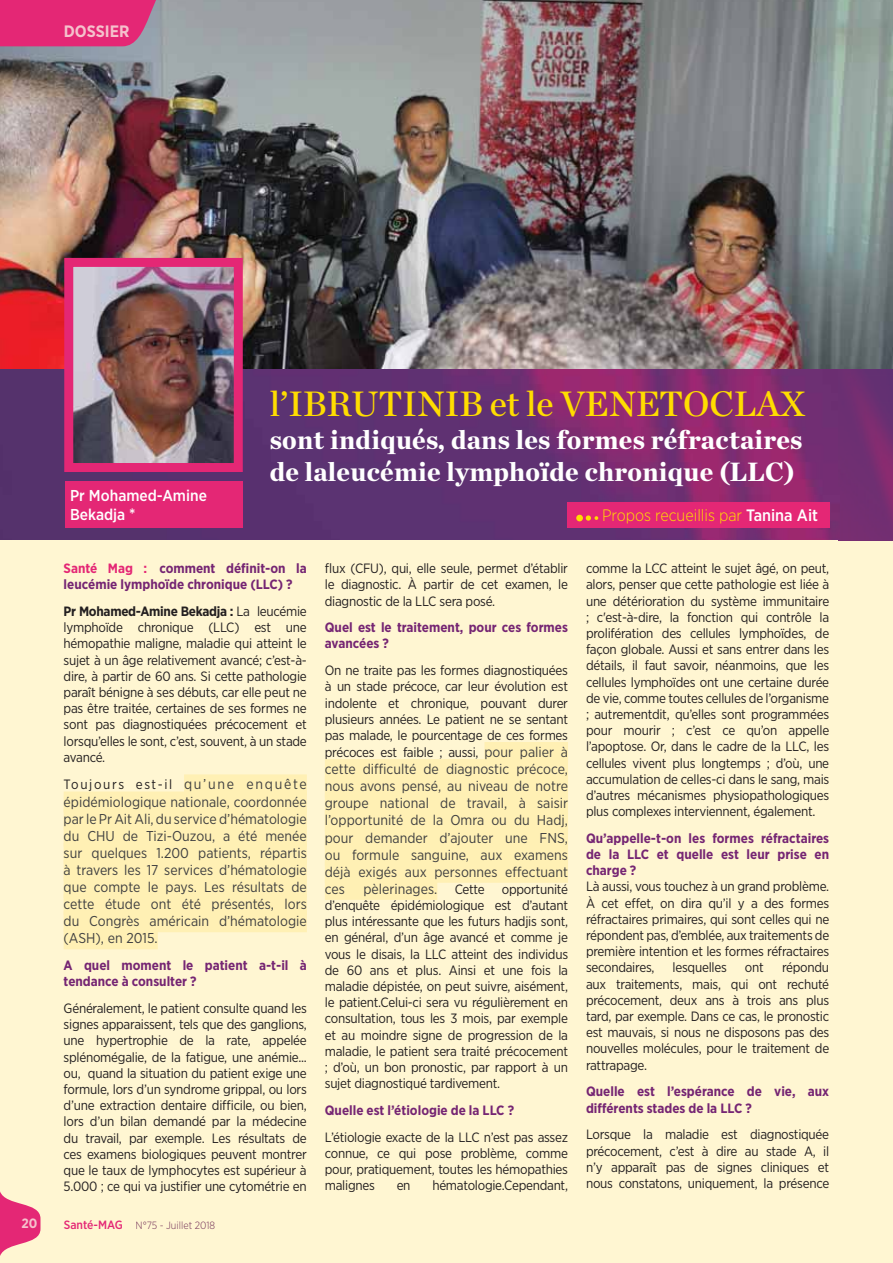
<style>
.page{position:relative;width:893px;height:1263px;background:#fff}
.page>*{position:absolute;margin:0;border:0;box-sizing:border-box;transform-origin:0 0}
.t1{font:36px "Chronicle Deck Semi";color:#fd0}
.t2{font:900 27px/32.4px "Chronicle Deck";letter-spacing:.01em;color:#fff}
.t3{font:300 16.5px "Gotham Narrow";color:#fd0}
.t4{font:700 16.5px "Gotham Narrow";color:#f5c1cc}
.t5{font:500 15.75px/19.8px "Gotham Narrow";color:#fff}
.t6{font:14.25px/17.1px "Gotham Narrow";color:#404041;text-align:justify}
.t7{font:13.5px/16.2px "Gotham Narrow";letter-spacing:-.02em;color:#231f20;text-align:justify}
.t8{font:700 13.5px/16.2px "Gotham Narrow";color:#752573}
.t9{font:13.5px "Gotham Narrow";letter-spacing:.12em;color:#231f20}
.t10{font:700 13.5px "Gotham Narrow";color:#f5c1cc}
.t11{font:500 12px "Gotham Narrow";color:#e42775}
.t12{font:300 10.5px "Gotham Narrow";color:#733157}
.s1{font-size:16.5px}
.s2{font-weight:500;color:#fff}
.s3{color:#e42775}
.s4{font-weight:700}
.s5{font-size:14.25px;color:#404041}
</style>
<div class="page">
<div style="left:0;top:501px;width:893px;height:762px;background:#fff6d2"></div>
<img style="left:0;top:368px;width:893px;height:172px">
<div style="left:567px;top:502px;width:263px;height:25px;background:#e42775"></div>
<div style="left:576px;top:515px;width:7px;height:6px;background:#fd0;border-radius:50%"></div>
<svg style="left:586px;top:515px;width:12px;height:6px"></svg>
<div style="left:66px;top:481px;width:177px;height:46px;background:#e42775"></div>
<div style="left:184px;top:774px;width:123px;height:21px;background:#fff0b4"></div>
<div style="left:64px;top:791px;width:243px;height:21px;background:#fff0b4"></div>
<div style="left:64px;top:809px;width:243px;height:21px;background:#fff0b4"></div>
<div style="left:64px;top:826px;width:243px;height:21px;background:#fff0b4"></div>
<div style="left:64px;top:843px;width:243px;height:21px;background:#fff0b4"></div>
<div style="left:64px;top:860px;width:243px;height:21px;background:#fff0b4"></div>
<div style="left:64px;top:877px;width:243px;height:21px;background:#fff0b4"></div>
<div style="left:64px;top:894px;width:243px;height:21px;background:#fff0b4"></div>
<div style="left:64px;top:911px;width:243px;height:21px;background:#fff0b4"></div>
<div style="left:64px;top:928px;width:94px;height:21px;background:#fff0b4"></div>
<div style="left:484px;top:742px;width:84px;height:21px;background:#fff0b4"></div>
<div style="left:325px;top:759px;width:243px;height:21px;background:#fff0b4"></div>
<div style="left:325px;top:776px;width:243px;height:21px;background:#fff0b4"></div>
<div style="left:325px;top:793px;width:243px;height:21px;background:#fff0b4"></div>
<div style="left:325px;top:810px;width:243px;height:21px;background:#fff0b4"></div>
<div style="left:325px;top:827px;width:243px;height:21px;background:#fff0b4"></div>
<div style="left:325px;top:845px;width:243px;height:21px;background:#fff0b4"></div>
<div style="left:325px;top:862px;width:243px;height:21px;background:#fff0b4"></div>
<div style="left:325px;top:879px;width:112px;height:21px;background:#fff0b4"></div>
<img style="left:0;top:0;width:893px;height:368px">
<img style="left:74px;top:268px;width:159px;height:194px">
<div style="left:64px;top:258px;width:179px;height:214px;border:9px solid #e42775"></div>
<svg style="left:0;top:0;width:174px;height:46px;background:#d73a7d"></svg>
<svg style="left:0;top:1191px;width:40px;height:65px"></svg>
<p class="t4" style="left:64px;top:25px;width:67px">DOSSIER</p>
<p class="t5" style="left:70px;top:486px;width:138px">Pr Mohamed-Amine<br>Bekadja <span class="s1">*</span></p>
<h1 class="t1" style="left:270px;top:391px;width:537px">l’IBRUTINIB et le VENETOCLAX</h1>
<h2 class="t2" style="left:270px;top:426px;width:534px">sont indiqués, dans les formes réfractaires de laleucémie lymphoïde chronique (LLC)</h2>
<p class="t3" style="left:602px;top:509px;width:217px">Propos recueillis par <span class="s2">Tanina Ait</span></p>
<p class="t8" style="left:64px;top:561px;width:245px"><span class="s3">Santé Mag :</span> comment définit-on la leucémie lymphoïde chronique (LLC) ?</p>
<p class="t7" style="left:64px;top:604px;width:245px"><span class="s4">Pr Mohamed-Amine Bekadja :</span> La leucémie lymphoïde chronique (LLC) est une hémopathie maligne, maladie qui atteint le sujet à un âge relativement avancé; c’est-à&shy;dire, à partir de 60 ans. Si cette pathologie paraît bénigne à ses débuts, car elle peut ne pas être traitée, certaines de ses formes ne sont pas diagnostiquées précocement et lorsqu’elles le sont, c’est, souvent, à un stade avancé.</p>
<p class="t9" style="left:64px;top:780px;width:245px">Toujours est-il <span class="s5">qu’une enquête</span></p>
<p class="t6" style="left:64px;top:794px;width:245px">épidémiologique nationale, coordonnée par le Pr Ait Ali, du service d’hématologie du CHU de Tizi-Ouzou, a été menée sur quelques 1.200 patients, répartis à travers les 17 services d’hématologie que compte le pays. Les résultats de cette étude ont été présentés, lors du Congrès américain d’hématologie (ASH), en 2015.</p>
<p class="t8" style="left:64px;top:958px;width:245px">A quel moment le patient a-t-il à tendance à consulter ?</p>
<p class="t7" style="left:64px;top:1001px;width:245px">Généralement, le patient consulte quand les signes apparaissent, tels que des ganglions, une hypertrophie de la rate, appelée splénomégalie, de la fatigue, une anémie... ou, quand la situation du patient exige une formule, lors d’un syndrome grippal, ou lors d’une extraction dentaire difficile, ou bien, lors d’un bilan demandé par la médecine du travail, par exemple. Les résultats de ces examens biologiques peuvent montrer que le taux de lymphocytes est supérieur à 5.000 ; ce qui va justifier une cytométrie en</p>
<p class="t10" style="left:22px;top:1218px;width:17px">20</p>
<p class="t12" style="left:136px;top:1221px;width:81px">N°75 - Juillet 2018</p>
<p class="t11" style="left:64px;top:1220px;width:60px">Santé-MAG</p>
<p class="t7" style="left:325px;top:561px;width:245px">flux (CFU), qui, elle seule, permet d’établir le diagnostic. À partir de cet examen, le diagnostic de la LLC sera posé.</p>
<p class="t8" style="left:325px;top:620px;width:245px">Quel est le traitement, pour ces formes avancées ?</p>
<p class="t7" style="left:325px;top:663px;width:245px">On ne traite pas les formes diagnostiquées à un stade précoce, car leur évolution est indolente et chronique, pouvant durer plusieurs années. Le patient ne se sentant pas malade, le pourcentage de ces formes précoces est faible ; aussi, <span class="s5">pour palier à</span></p>
<p class="t6" style="left:325px;top:761px;width:245px">cette difficulté de diagnostic précoce, nous avons pensé, au niveau de notre groupe national de travail, à saisir l’opportunité de la Omra ou du Hadj, pour demander d’ajouter une FNS, ou formule sanguine, aux examens déjà exigés aux personnes effectuant ces</p>
<p class="t6" style="left:363px;top:881px;width:75px">pèlerinages.</p>
<p class="t7" style="left:455px;top:882px;width:32px">Cette</p>
<p class="t7" style="left:325px;top:882px;width:245px;text-indent:177px">opportunité d’enquête épidémiologique est d’autant plus intéressante que les futurs hadjis sont, en général, d’un âge avancé et comme je vous le disais, la LLC atteint des individus de 60 ans et plus. Ainsi et une fois la maladie dépistée, on peut suivre, aisément, le patient.Celui-ci sera vu régulièrement en consultation, tous les 3 mois, par exemple et au moindre signe de progression de la maladie, le patient sera traité précocement ; d’où, un bon pronostic, par rapport à un sujet diagnostiqué tardivement.</p>
<p class="t8" style="left:325px;top:1103px;width:191px">Quelle est l’étiologie de la LLC ?</p>
<p class="t7" style="left:325px;top:1130px;width:245px">L’étiologie exacte de la LLC n’est pas assez connue, ce qui pose problème, comme pour, pratiquement, toutes les hémopathies malignes</p>
<p class="t7" style="left:397px;top:1178px;width:15px">en</p>
<p class="t7" style="left:432px;top:1178px;width:137px">hématologie.Cependant,</p>
<p class="t7" style="left:586px;top:561px;width:245px">comme la LCC atteint le sujet âgé, on peut, alors, penser que cette pathologie est liée à une détérioration du système immunitaire ; c'est-à-dire, la fonction qui contrôle la prolifération des cellules lymphoïdes, de façon globale. Aussi et sans entrer dans les détails, il faut savoir, néanmoins, que les cellules lymphoïdes ont une certaine durée de vie, comme toutes cellules de l’organisme ; autrementdit, qu’elles sont programmées pour mourir ; c’est ce qu’on appelle l’apoptose. Or, dans le cadre de la LLC, les cellules vivent plus longtemps ; d’où, une accumulation de celles-ci dans le sang, mais d’autres mécanismes physiopathologiques plus complexes interviennent, également.</p>
<p class="t8" style="left:586px;top:831px;width:245px;text-align:justify">Qu’appelle-t-on les formes réfractaires de la LLC et quelle est leur prise en charge ?</p>
<p class="t7" style="left:586px;top:879px;width:245px">Là aussi, vous touchez à un grand problème.<br>À cet effet, on dira qu’il y a des formes réfractaires primaires, qui sont celles qui ne répondent pas, d’emblée, aux traitements de première intention et les formes réfractaires secondaires,</p>
<p class="t7" style="left:586px;top:960px;width:245px;text-indent:196px">répondu aux traitements, mais, qui ont rechuté précocement, deux ans à trois ans plus tard, par exemple. Dans ce cas, le pronostic est mauvais, si nous ne disposons pas des nouvelles molécules, pour le traitement de rattrapage.</p>
<p class="t8" style="left:586px;top:1084px;width:245px">Quelle est l’espérance de vie, aux différents stades de la LLC ?</p>
<p class="t7" style="left:586px;top:1127px;width:245px">Lorsque la maladie est diagnostiquée précocement, c’est à dire au stade A, il n’y apparaît pas de signes cliniques et nous constatons, uniquement, la présence</p>
<p class="t7" style="left:673px;top:960px;width:56px">lesquelles</p>
<p class="t7" style="left:745px;top:960px;width:20px">ont</p>
</div>
